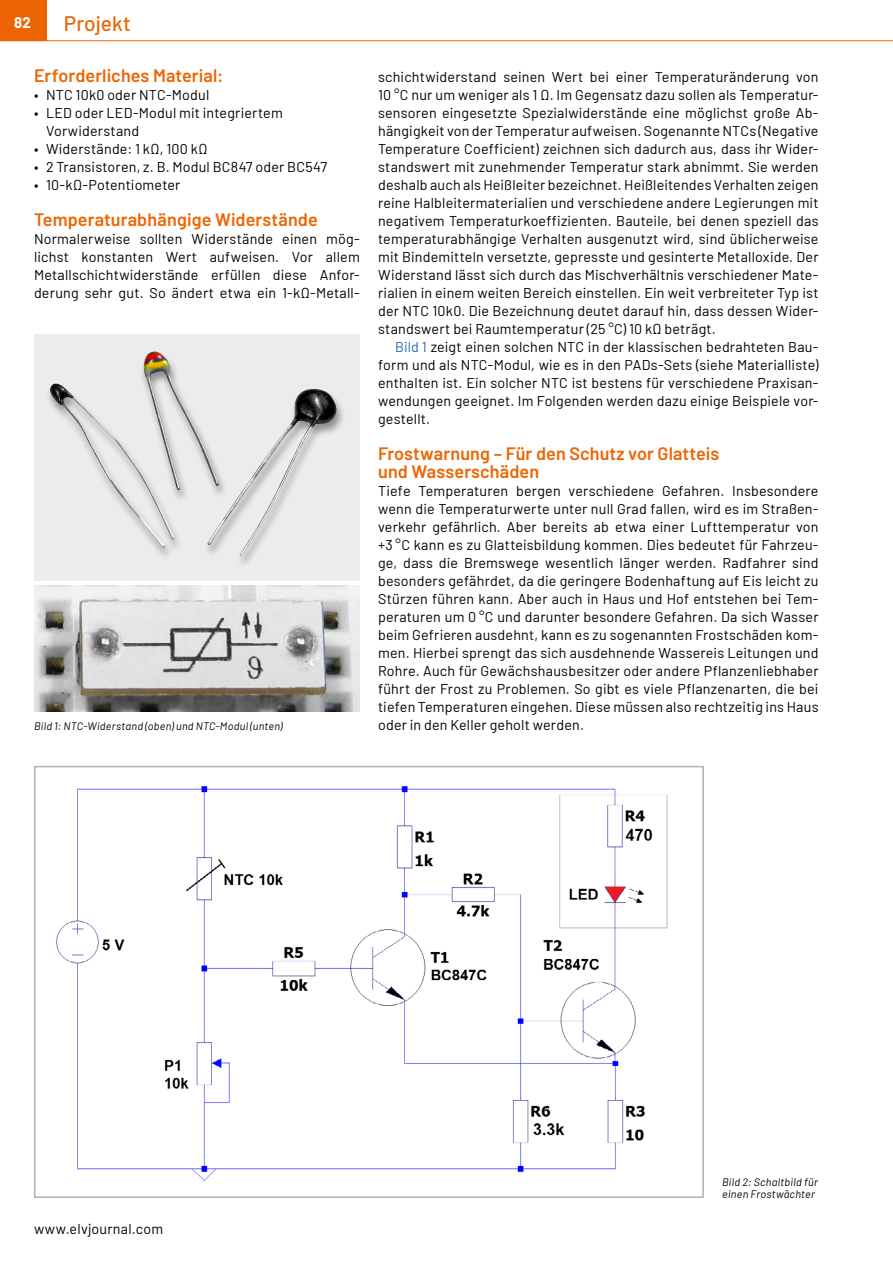
<style>
.page{position:relative;width:893px;height:1263px;background:#fff}
.page>*{position:absolute;margin:0;border:0;box-sizing:border-box;transform-origin:0 0}
.t1{font:500 21px "Barlow";color:#ec6502}
.t2{font:600 18px/18px "Barlow";letter-spacing:.005em;color:#ec6502}
.t3{font:700 15px "Barlow";color:#fff}
.t4{font:14.25px/18px "Barlow";letter-spacing:.015em;color:#000;text-align:justify}
.t5{font:italic 10.8px/12.5px "Barlow";letter-spacing:.025em;color:#000}
.s1{color:#2769b2}
</style>
<div class="page">
<div style="left:0;top:0;width:47px;height:40px;background:#ec6502"></div>
<hr style="left:0;top:40px;width:893px;height:1px;background:#ec6502">
<div style="left:34px;top:334px;width:326px;height:246px;background:#ececed"></div>
<img style="left:49px;top:351px;width:289px;height:206px">
<img style="left:34px;top:586px;width:326px;height:126px">
<img style="left:56px;top:786px;width:612px;height:394px">
<div style="left:34px;top:766px;width:670px;height:432px;border:2px solid #b1b2b3"></div>
<p class="t3" style="left:14px;top:11px;width:18px">82</p>
<h1 class="t1" style="left:64px;top:8px;width:69px">Projekt</h1>
<p class="t2" style="left:34px;top:65px;width:191px">Erforderliches Material:</p>
<p class="t4" style="left:34px;top:85px;width:177px">• NTC 10k0 oder NTC-Modul</p>
<p class="t4" style="left:46px;top:103px;width:238px;text-indent:-12px">• LED oder LED-Modul mit integriertem<br>Vorwiderstand</p>
<p class="t4" style="left:34px;top:139px;width:175px">• Widerstände: 1 kΩ, 100 kΩ</p>
<p class="t4" style="left:34px;top:157px;width:295px">• 2 Transistoren, z. B. Modul BC847 oder BC547</p>
<p class="t4" style="left:34px;top:175px;width:148px">• 10-kΩ-Potentiometer</p>
<p class="t2" style="left:34px;top:209px;width:285px">Temperaturabhängige Widerstände</p>
<p class="t4" style="left:34px;top:229px;width:327px">Normalerweise sollten Widerstände einen mög&shy;lichst konstanten Wert aufweisen. Vor allem Metallschichtwiderstände erfüllen diese Anfor&shy;derung sehr gut. So ändert etwa ein 1-kΩ-Metall-</p>
<p class="t4" style="left:378px;top:67px;width:442px">schichtwiderstand seinen Wert bei einer Temperaturänderung von 10 °C nur um weniger als 1 Ω. Im Gegensatz dazu sollen als Temperatur&shy;sensoren eingesetzte Spezialwiderstände eine möglichst große Ab&shy;hängigkeit von der Temperatur aufweisen. Sogenannte NTCs (Negative Temperature Coefficient) zeichnen sich dadurch aus, dass ihr Wider&shy;standswert mit zunehmender Temperatur stark abnimmt. Sie werden deshalb auch als Heißleiter bezeichnet. Heißleitendes Verhalten zeigen reine Halbleitermaterialien und verschiedene andere Legierungen mit negativem Temperaturkoeffizienten. Bauteile, bei denen speziell das temperaturabhängige Verhalten ausgenutzt wird, sind üblicherweise mit Bindemitteln versetzte, gepresste und gesinterte Metalloxide. Der Widerstand lässt sich durch das Mischverhältnis verschiedener Mate&shy;rialien in einem weiten Bereich einstellen. Ein weit verbreiteter Typ ist der NTC 10k0. Die Bezeichnung deutet darauf hin, dass dessen Wider&shy;standswert bei Raumtemperatur (25 °C) 10 kΩ beträgt.</p>
<p class="t4" style="left:378px;top:337px;width:442px;text-indent:17px"><span class="s1">Bild 1</span> zeigt einen solchen NTC in der klassischen bedrahteten Bau&shy;form und als NTC-Modul, wie es in den PADs-Sets (siehe Materialliste) enthalten ist. Ein solcher NTC ist bestens für verschiedene Praxisan&shy;wendungen geeignet. Im Folgenden werden dazu einige Beispiele vor&shy;gestellt.</p>
<p class="t2" style="left:378px;top:443px;width:343px">Frostwarnung – Für den Schutz vor Glatteis und Wasserschäden</p>
<p class="t4" style="left:378px;top:481px;width:442px">Tiefe Temperaturen bergen verschiedene Gefahren. Insbesondere wenn die Temperaturwerte unter null Grad fallen, wird es im Straßen&shy;verkehr gefährlich. Aber bereits ab etwa einer Lufttemperatur von +3 °C kann es zu Glatteisbildung kommen. Dies bedeutet für Fahrzeu&shy;ge, dass die Bremswege wesentlich länger werden. Radfahrer sind besonders gefährdet, da die geringere Bodenhaftung auf Eis leicht zu Stürzen führen kann. Aber auch in Haus und Hof entstehen bei Tem&shy;peraturen um 0 °C und darunter besondere Gefahren. Da sich Wasser beim Gefrieren ausdehnt, kann es zu sogenannten Frostschäden kom&shy;men. Hierbei sprengt das sich ausdehnende Wassereis Leitungen und Rohre. Auch für Gewächshausbesitzer oder andere Pflanzenliebhaber führt der Frost zu Problemen. So gibt es viele Pflanzenarten, die bei tiefen Temperaturen eingehen. Diese müssen also rechtzeitig ins Haus</p>
<p class="t5" style="left:34px;top:719px;width:250px">Bild 1: NTC-Widerstand (oben) und NTC-Modul (unten)</p>
<p class="t4" style="left:378px;top:715px;width:207px">oder in den Keller geholt werden.</p>
<p class="t4" style="left:34px;top:1219px;width:131px">www.elvjournal.com</p>
<p class="t5" style="left:722px;top:1174px;width:97px">Bild 2: Schaltbild für einen Frostwächter</p>
</div>
